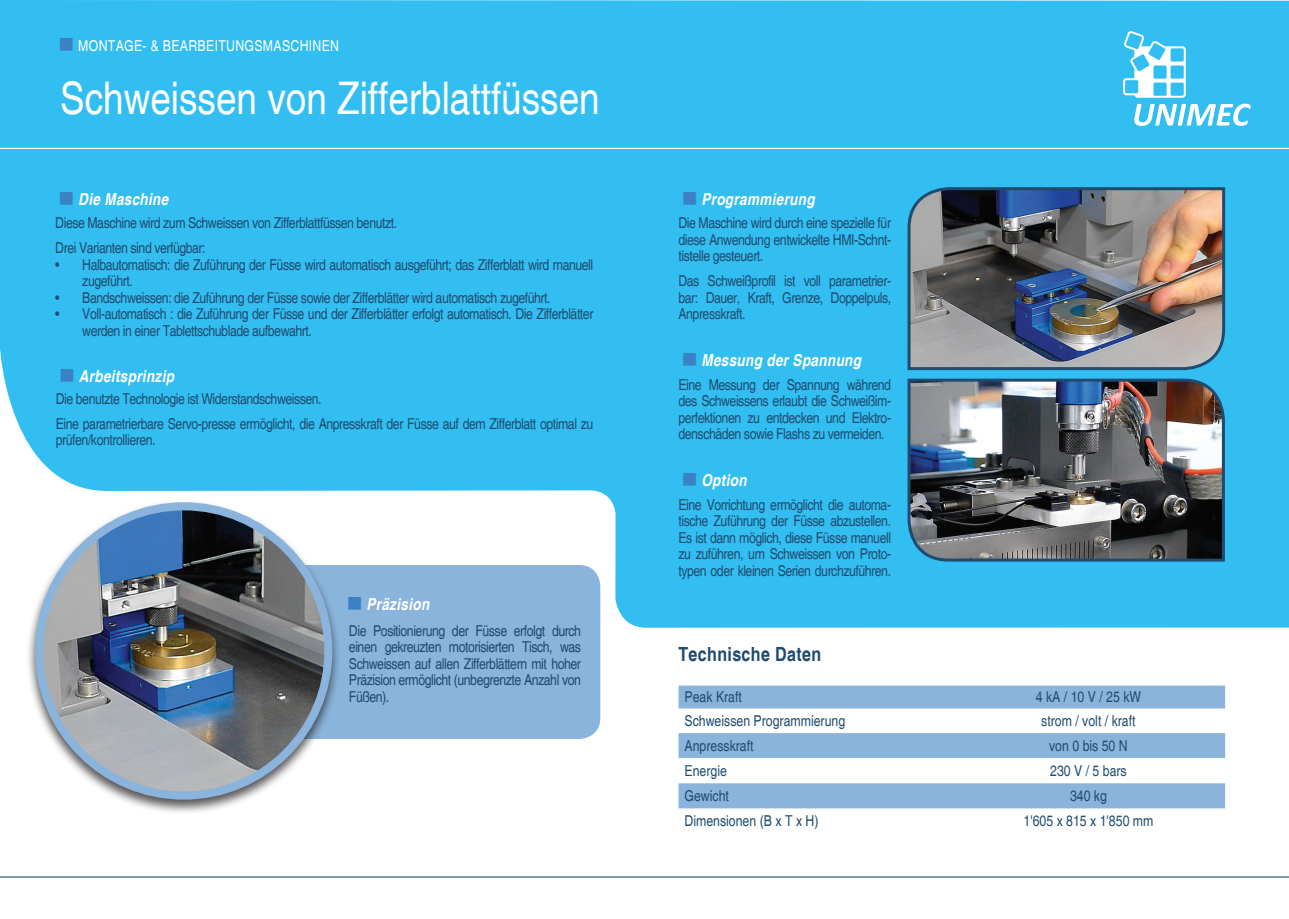
<style>
.page{position:relative;width:1289px;height:919px;background:#fff}
.page>*{position:absolute;margin:0;border:0;box-sizing:border-box;transform-origin:0 0}
.t1{font:condensed 45px "Helvetica";color:#fff}
.t2{font:700 condensed 19.5px "Helvetica";letter-spacing:.02em;color:#1f4b6e}
.t3{font:italic 700 condensed 16.5px "Helvetica";letter-spacing:.02em;color:#fff}
.t4{font:condensed 15px/16.5px "Helvetica";letter-spacing:-.03em;color:#1f4b6e;text-align:justify}
.t5{font:condensed 15px "Helvetica";color:#1f4c6f}
.t6{font:condensed 15px "Helvetica";letter-spacing:.02em;color:#fff}
.t7{font:condensed 15px "Helvetica";color:#1f4b6e}
</style>
<div class="page">
<div style="left:0;top:0;width:1288px;height:627px;background:#33bef2"></div>
<hr style="left:0;top:148px;width:1288px;height:1px;background:#fff">
<hr style="left:0;top:876px;width:1288px;height:1px;background:#1f4b6e">
<div style="left:678px;top:685px;width:547px;height:23px;background:#8ab4dc"></div>
<svg style="left:678px;top:733px;width:547px;height:76px"></svg>
<svg style="left:1134px;top:104px;width:116px;height:22px"></svg>
<svg style="left:1123px;top:31px;width:62px;height:67px"></svg>
<img style="left:906px;top:186px;width:320px;height:185px">
<img style="left:906px;top:377px;width:320px;height:186px">
<div style="left:133px;top:565px;width:467px;height:174px;background:#89b4db;border-radius:21px"></div>
<div style="left:26px;top:499px;width:315px;height:316px;background:#231f20;opacity:.75"></div>
<img style="left:39px;top:508px;width:289px;height:287px">
<div style="left:35px;top:502px;width:297px;height:297px;border:8px solid #8ab4dc;border-radius:50%"></div>
<svg style="left:61px;top:368px;width:12px;height:13px"></svg>
<svg style="left:683px;top:352px;width:13px;height:13px"></svg>
<svg style="left:60px;top:37px;width:13px;height:13px"></svg>
<svg style="left:683px;top:472px;width:13px;height:13px"></svg>
<svg style="left:683px;top:192px;width:13px;height:13px"></svg>
<svg style="left:60px;top:192px;width:13px;height:13px"></svg>
<p class="t6" style="left:78px;top:37px;width:186px">Montage- &amp; bearbeitungsmas</p>
<p class="t6" style="left:290px;top:37px;width:50px">chinen</p>
<h1 class="t1" style="left:60px;top:72px;width:541px">Schweissen von Zifferblattfüssen</h1>
<p class="t3" style="left:78px;top:189px;width:92px">Die Maschine</p>
<p class="t4" style="left:55px;top:211px;width:343px;line-height:25px">Diese Maschine wird zum Schweissen von Zifferblattfüssen benutzt.<br>Drei Varianten sind verfügbar:</p>
<p class="t4" style="left:82px;top:256px;width:512px;text-indent:-27px">• Halbautomatisch: die Zuführung der Füsse wird automatisch ausgeführt; das Zifferblatt wird manuell zugeführt.</p>
<p class="t4" style="left:55px;top:289px;width:497px">• Bandschweissen: die Zuführung der Füsse sowie der Zifferblätter wird automatisch zugeführt.</p>
<p class="t4" style="left:82px;top:306px;width:512px;text-indent:-27px">• Voll-automatisch : die Zuführung der Füsse und der Zifferblätter erfolgt automatisch. Die Zifferblätter werden in einer Tablettschublade aufbewahrt.</p>
<p class="t3" style="left:79px;top:366px;width:97px">Arbeitsprinzip</p>
<p class="t4" style="left:56px;top:386px;width:539px;line-height:25px">Die benutzte Technologie ist Widerstandschweissen.<br>Eine parametrierbare Servo-presse ermöglicht, die Anpresskraft der Füsse auf dem Zifferblatt optimal zu</p>
<p class="t4" style="left:56px;top:432px;width:101px">prüfen/kontrollieren.</p>
<p class="t3" style="left:366px;top:594px;width:64px">Präzision</p>
<p class="t4" style="left:349px;top:622px;width:233px">Die Positionierung der Füsse erfolgt durch einen gekreuzten motorisierten Tisch, was Schweissen auf allen Zifferblättern mit hoher Präzision ermöglicht (unbegrenzte Anzahl von Füßen).</p>
<p class="t3" style="left:701px;top:189px;width:115px">Programmierung</p>
<p class="t4" style="left:678px;top:215px;width:214px">Die Maschine wird durch eine spezielle für diese Anwendung entwickelte HMI-Schnt&shy;tistelle gesteuert.</p>
<p class="t4" style="left:678px;top:273px;width:214px">Das Schweißprofil ist voll parametrier&shy;bar: Dauer, Kraft, Grenze, Doppelpuls, Anpresskraft.</p>
<p class="t3" style="left:701px;top:350px;width:161px">Messung der Spannung</p>
<p class="t4" style="left:678px;top:376px;width:214px">Eine Messung der Spannung während des Schweissens erlaubt die Schweißim&shy;perfektionen zu entdecken und Elektro&shy;denschäden sowie Flashs zu vermeiden.</p>
<p class="t3" style="left:701px;top:470px;width:47px">Option</p>
<p class="t4" style="left:678px;top:496px;width:214px">Eine Vorrichtung ermöglicht die automa&shy;tische Zuführung der Füsse abzustellen.<br>Es ist dann möglich, diese Füsse manuell zu zuführen, um Schweissen von Proto&shy;typen oder kleinen Serien durchzuführen.</p>
<h2 class="t2" style="left:678px;top:642px;width:144px">Technische Daten</h2>
<p class="t5" style="left:684px;top:688px;width:59px">Peak Kraft</p>
<p class="t5" style="left:1035px;top:688px;width:107px">4 kA / 10 V / 25 kW</p>
<p class="t7" style="left:684px;top:712px;width:162px">Schweissen Programmierung</p>
<p class="t4" style="left:1041px;top:712px;width:96px">strom / volt / kraft</p>
<p class="t5" style="left:684px;top:737px;width:71px">Anpresskraft</p>
<p class="t5" style="left:1049px;top:737px;width:78px">von 0 bis 50 N</p>
<p class="t5" style="left:684px;top:762px;width:44px">Energie</p>
<p class="t5" style="left:1050px;top:762px;width:78px">230 V / 5 bars</p>
<p class="t4" style="left:684px;top:787px;width:46px">Gewicht</p>
<p class="t4" style="left:1069px;top:787px;width:38px">340 kg</p>
<p class="t5" style="left:684px;top:812px;width:135px">Dimensionen (B x T x H)</p>
<p class="t5" style="left:1023px;top:812px;width:131px">1'605 x 815 x 1'850 mm</p>
</div>
